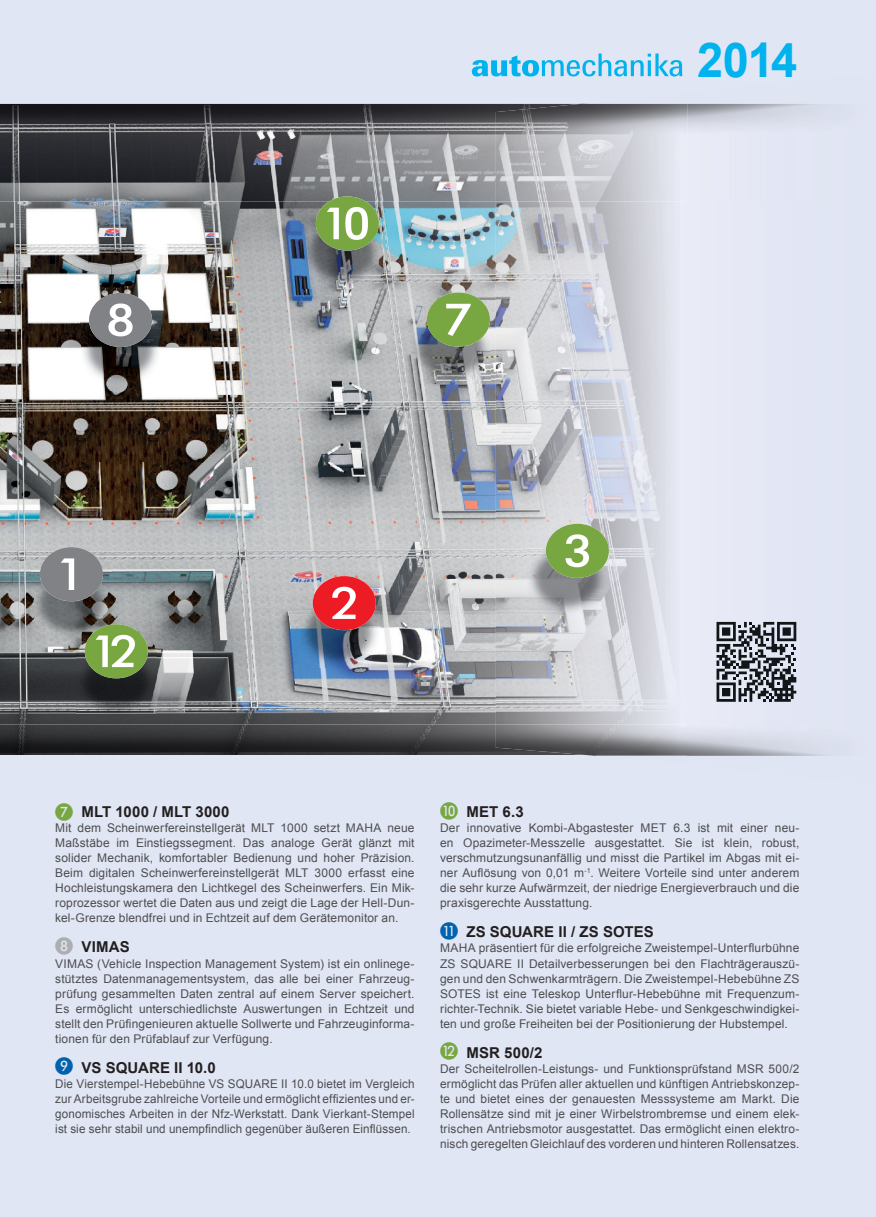
<style>
.page{position:relative;width:876px;height:1217px;background:#fff}
.page>*{position:absolute;margin:0;border:0;box-sizing:border-box;transform-origin:0 0}
.t1{font:700 48px "Arial";color:#00b2ed}
.t2{font:700 15px "Arial";letter-spacing:.01em;color:#231f20}
.t3{font:12px/15px "Arial";letter-spacing:.01em;color:#4d4d4f;text-align:justify}
.s1{font-family:"European Pi One";font-weight:400;font-size:18px;color:#78a742}
.s2{font-family:"European Pi One";font-weight:400;font-size:18px;color:#acaeb0}
.s3{font-family:"European Pi One";font-weight:400;font-size:18px;color:#0061af}
</style>
<div class="page">
<img style="left:0;top:201px;width:876px;height:523px">
<img style="left:0;top:724px;width:496px;height:31px">
<div style="left:0;top:0;width:876px;height:104px;background:#e1e6f4"></div>
<div style="left:0;top:755px;width:876px;height:461px;background:#e1e6f4"></div>
<img style="left:0;top:170px;width:496px;height:31px">
<svg style="left:0;top:65px;width:683px;height:105px"></svg>
<img style="left:496px;top:724px;width:380px;height:31px">
<img style="left:595px;top:755px;width:236px;height:1px">
<img style="left:496px;top:104px;width:380px;height:97px">
<img style="left:582px;top:74px;width:111px;height:30px">
<img style="left:527px;top:543px;width:80px;height:71px">
<svg style="left:546px;top:523px;width:63px;height:54px;background:#94b471"></svg>
<img style="left:299px;top:597px;width:80px;height:70px">
<svg style="left:313px;top:576px;width:63px;height:54px;background:#de5057"></svg>
<img style="left:32px;top:568px;width:79px;height:71px">
<svg style="left:40px;top:547px;width:63px;height:54px;background:#8d8f91"></svg>
<img style="left:411px;top:313px;width:80px;height:71px">
<svg style="left:427px;top:292px;width:63px;height:54px;background:#8cae69"></svg>
<img style="left:81px;top:314px;width:79px;height:71px">
<svg style="left:89px;top:293px;width:63px;height:54px"></svg>
<img style="left:302px;top:217px;width:80px;height:71px">
<svg style="left:316px;top:196px;width:63px;height:54px;background:#90ae71"></svg>
<img style="left:76px;top:645px;width:80px;height:71px">
<svg style="left:85px;top:624px;width:63px;height:54px;background:#87a566"></svg>
<svg style="left:716px;top:621px;width:80px;height:80px;background:#797e85"></svg>
<svg style="left:472px;top:53px;width:210px;height:23px"></svg>
<h1 class="t1" style="left:697px;top:26px;width:102px">2014</h1>
<p class="t2" style="left:55px;top:801px;width:176px"><span class="s1">G</span> MLT 1000 / MLT 3000</p>
<p class="t3" style="left:55px;top:820px;width:361px">Mit dem Scheinwerfereinstellgerät MLT 1000 setzt MAHA neue Maßstäbe im Einstiegssegment. Das analoge Gerät glänzt mit solider Mechanik, komfortabler Bedienung und hoher Präzision.<br>Beim digitalen Scheinwerfereinstellgerät MLT 3000 erfasst eine Hochleistungskamera den Lichtkegel des Scheinwerfers. Ein Mik&shy;roprozessor wertet die Daten aus und zeigt die Lage der Hell-Dun&shy;kel-Grenze blendfrei und in Echtzeit auf dem Gerätemonitor an.</p>
<p class="t2" style="left:55px;top:936px;width:76px"><span class="s2">H</span> VIMAS</p>
<p class="t3" style="left:55px;top:955px;width:361px">VIMAS (Vehicle Inspection Management System) ist ein onlinege&shy;stütztes Datenmanagementsystem, das alle bei einer Fahrzeug&shy;prüfung gesammelten Daten zentral auf einem Server speichert.<br>Es ermöglicht unterschiedlichste Auswertungen in Echtzeit und stellt den Prüfingenieuren aktuelle Sollwerte und Fahrzeuginforma&shy;tionen für den Prüfablauf zur Verfügung.</p>
<p class="t2" style="left:55px;top:1056px;width:162px"><span class="s3">I</span> VS SQUARE II 10.0</p>
<p class="t3" style="left:55px;top:1075px;width:361px">Die Vierstempel-Hebebühne VS SQUARE II 10.0 bietet im Vergleich zur Arbeitsgrube zahlreiche Vorteile und ermöglicht effizientes und er&shy;gonomisches Arbeiten in der Nfz-Werkstatt. Dank Vierkant-Stempel ist sie sehr stabil und unempfindlich gegenüber äußeren Einflüssen.</p>
<p class="t2" style="left:440px;top:801px;width:85px"><span class="s1">J</span> MET 6.3</p>
<p class="t3" style="left:440px;top:820px;width:361px">Der innovative Kombi-Abgastester MET 6.3 ist mit einer neu&shy;en Opazimeter-Messzelle ausgestattet. Sie ist klein, robust, verschmutzungsunanfällig und misst die Partikel im Abgas mit ei&shy;ner Auflösung von 0,01 m<sup>-1</sup>. Weitere Vorteile sind unter anderem die sehr kurze Aufwärmzeit, der niedrige Energieverbrauch und die praxisgerechte Ausstattung.</p>
<p class="t2" style="left:440px;top:921px;width:215px"><span class="s3">K</span> ZS SQUARE II / ZS SOTES</p>
<p class="t3" style="left:440px;top:940px;width:361px">MAHA präsentiert für die erfolgreiche Zweistempel-Unterflurbühne ZS SQUARE II Detailverbesserungen bei den Flachträgerauszü&shy;gen und den Schwenkarmträgern. Die Zweistempel-Hebebühne ZS SOTES ist eine Teleskop Unterflur-Hebebühne mit Frequenzum&shy;richter-Technik. Sie bietet variable Hebe- und Senkgeschwindigkei&shy;ten und große Freiheiten bei der Positionierung der Hubstempel.</p>
<p class="t2" style="left:440px;top:1041px;width:104px"><span class="s1">L</span> MSR 500/2</p>
<p class="t3" style="left:440px;top:1060px;width:361px">Der Scheitelrollen-Leistungs- und Funktionsprüfstand MSR 500/2 ermöglicht das Prüfen aller aktuellen und künftigen Antriebskonzep&shy;te und bietet eines der genauesten Messsysteme am Markt. Die Rollensätze sind mit je einer Wirbelstrombremse und einem elek&shy;trischen Antriebsmotor ausgestattet. Das ermöglicht einen elektro&shy;nisch geregelten Gleichlauf des vorderen und hinteren Rollensatzes.</p>
</div>
